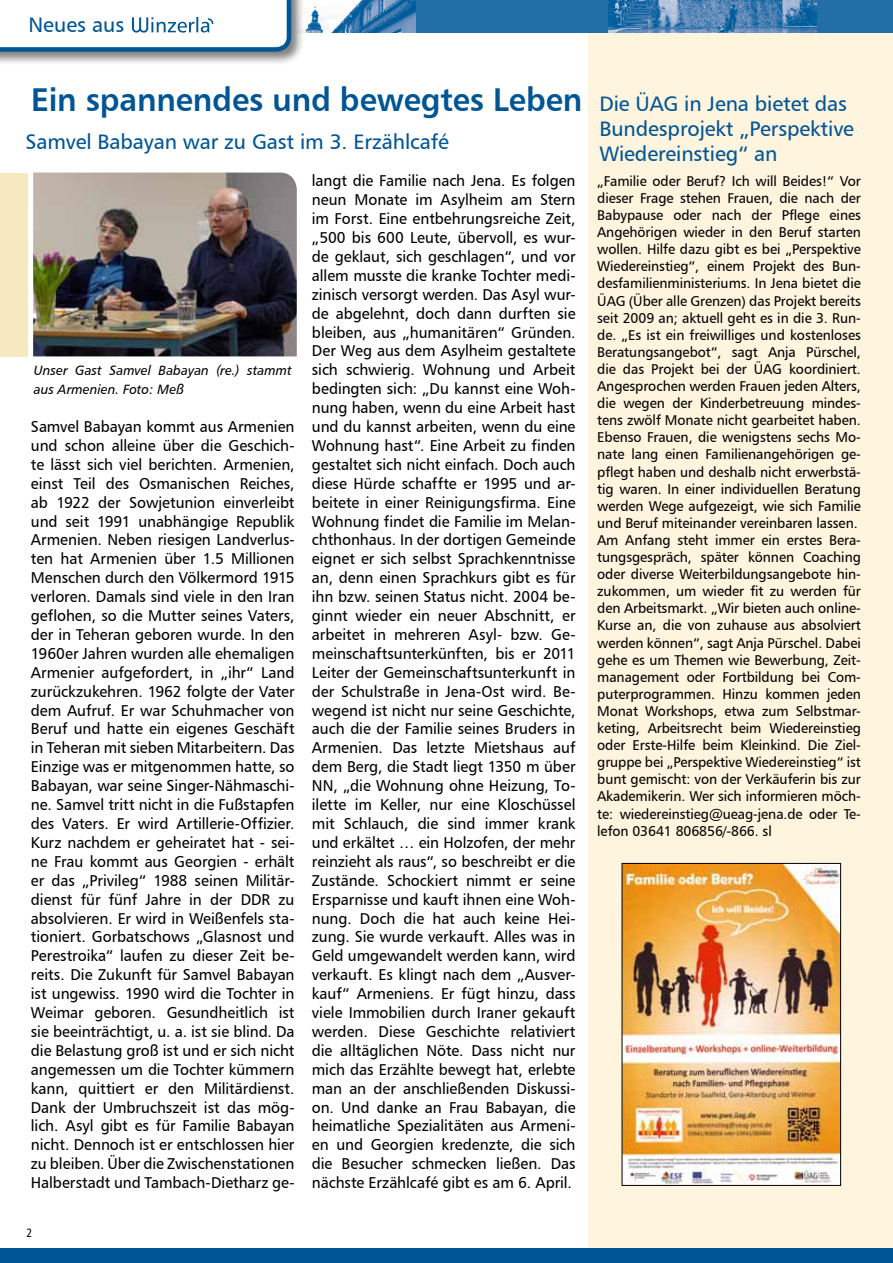
<style>
.page{position:relative;width:893px;height:1263px;background:#fff}
.page>*{position:absolute;margin:0;border:0;box-sizing:border-box;transform-origin:0 0}
.t1{font:33px "Humanist 777 BT Bold B";letter-spacing:-.005em;color:#005595;scale:.95 1}
.t2{font:21px/25.2px "Humanist 777 BT Roman B";letter-spacing:-.005em;color:#005595}
.t3{font:15.75px/18.9px "Humanist 777 BT Roman B";letter-spacing:-.005em;color:#000;text-align:justify}
.t4{font:14.25px/17.1px "Humanist 777 BT Roman B";letter-spacing:-.005em;color:#000}
.t5{font:13.5px/18.9px "Humanist 777 BT Italic B";letter-spacing:.005em;color:#000}
.t6{font:12px "Humanist 777 BT Roman Condensed B";color:#000}
</style>
<div class="page">
<div style="left:589px;top:33px;width:304px;height:1216px;background:#fff4de"></div>
<div style="left:266px;top:0;width:627px;height:33px;background:#226ea7"></div>
<img style="left:305px;top:0;width:111px;height:33px">
<img style="left:609px;top:0;width:207px;height:33px">
<div style="left:0;top:0;width:305px;height:66px;background:#000;opacity:.5"></div>
<svg style="left:0;top:0;width:291px;height:52px"></svg>
<div style="left:0;top:1249px;width:893px;height:14px;background:#005595"></div>
<div style="left:0;top:173px;width:27px;height:183px;background:#f7e9bf"></div>
<img style="left:33px;top:173px;width:264px;height:183px">
<img style="left:624px;top:865px;width:215px;height:319px">
<div style="left:622px;top:863px;width:219px;height:323px;border:1px solid #000"></div>
<h2 class="t2" style="left:28px;top:12px;width:97px">Neues aus</h2>
<h1 class="t1" style="left:31px;top:78px;width:582px">Ein spannendes und bewegtes Leben</h1>
<h2 class="t2" style="left:26px;top:128px;width:425px">Samvel Babayan war zu Gast im 3. Erzählcafé</h2>
<p class="t5" style="left:34px;top:361px;width:259px">Unser Gast Samvel Babayan (re.) stammt aus Armenien. Foto: Meß</p>
<p class="t3" style="left:31px;top:417px;width:265px">Samvel Babayan kommt aus Armenien und schon alleine über die Geschich&shy;te lässt sich viel berichten. Armenien, einst Teil des Osmanischen Reiches, ab 1922 der Sowjetunion einverleibt und seit 1991 unabhängige Republik Armenien. Neben riesigen Landverlus&shy;ten hat Armenien über 1.5 Millionen Menschen durch den Völkermord 1915 verloren. Damals sind viele in den I ran geflohen, so die Mutter seines Vaters, der in Teheran geboren wurde. I n den 1960er Jahren wurden alle ehemaligen Armenier aufgefordert, in „ihr“ Land zurückzukehren. 1962 folgte der Vater dem Aufruf. Er war Schuhmacher von Beruf und hatte ein eigenes Geschäft in Teheran mit sieben Mitarbeitern. Das Einzige was er mitgenommen hatte, so Babayan, war seine Singer-Nähmaschi&shy;ne. Samvel tritt nicht in die Fußstapfen des Vaters. Er wird Artillerie-Offizier.<br>Kurz nachdem er geheiratet hat - sei&shy;ne Frau kommt aus Georgien - erhält er das „Privileg“ 1988 seinen Militär&shy;dienst für fünf Jahre in der DDR zu absolvieren. Er wird in Weißenfels sta&shy;tioniert. Gorbatschows „Glasnost und Perestroika“ laufen zu dieser Zeit be&shy;reits. Die Zukunft für Samvel Babayan ist ungewiss. 1990 wird die Tochter in Weimar geboren. Gesundheitlich ist sie beeinträchtigt, u. a. ist sie blind. Da die Belastung groß ist und er sich nicht angemessen um die Tochter kümmern kann, quittiert er den Militärdienst.<br>Dank der U mbruchszeit ist das mög&shy;lich. Asyl gibt es für Familie Babayan nicht. Dennoch ist er entschlossen hier zu bleiben. Über die Zwischenstationen Halberstadt und Tambach-Dietharz ge-</p>
<p class="t6" style="left:27px;top:1226px;width:7px">2</p>
<p class="t3" style="left:312px;top:171px;width:265px">langt die Familie nach Jena. Es folgen neun Monate im Asylheim am Stern im Forst. Eine entbehrungsreiche Zeit, „500 bis 600 Leute, übervoll, es wur&shy;de geklaut, sich geschlagen“, und vor allem musste die kranke Tochter medi&shy;zinisch versorgt werden. Das Asyl wur&shy;de abgelehnt, doch dann durften sie bleiben, aus „humanitären“ Gründen.<br>Der Weg aus dem Asylheim gestaltete sich schwierig. Wohnung und Arbeit bedingten sich: „Du kannst eine Woh&shy;nung haben, wenn du eine Arbeit hast und du kannst arbeiten, wenn du eine Wohnung hast“. Eine Arbeit zu finden gestaltet sich nicht einfach. Doch auch diese Hürde schaffte er 1995 und ar&shy;beitete in einer Reinigungsfirma. Eine Wohnung findet die Familie im Melan&shy;chthonhaus. I n der dortigen Gemeinde eignet er sich selbst Sprachkenntnisse an, denn einen Sprachkurs gibt es für ihn bzw. seinen Status nicht. 2004 be&shy;ginnt wieder ein neuer Abschnitt, er arbeitet in mehreren Asyl- bzw. Ge&shy;meinschaftsunterkünften, bis er 2011<br>Leiter der Gemeinschaftsunterkunft in der Schulstraße in Jena-Ost wird. Be&shy;wegend ist nicht nur seine Geschichte, auch die der Familie seines Bruders in Armenien. Das letzte Mietshaus auf dem Berg, die Stadt liegt 1350 m über NN, „die Wohnung ohne Heizung, To&shy;ilette im Keller, nur eine Kloschüssel mit Schlauch, die sind immer krank und erkältet … ein Holzofen, der mehr reinzieht als raus“, so beschreibt er die Zustände. Schockiert nimmt er seine Ersparnisse und kauft ihnen eine Woh&shy;nung. Doch die hat auch keine Hei&shy;zung. Sie wurde verkauft. Alles was in Geld umgewandelt werden kann, wird verkauft. Es klingt nach dem „Ausver&shy;kauf“ Armeniens. Er fügt hinzu, dass viele I mmobilien durch I raner gekauft werden. Diese Geschichte relativiert die alltäglichen Nöte. Dass nicht nur mich das Erzählte bewegt hat, erlebte man an der anschließenden Diskussi&shy;on. U nd danke an Frau Babayan, die heimatliche Spezialitäten aus Armeni&shy;en und Georgien kredenzte, die sich die Besucher schmecken ließen. Das nächste Erzählcafé gibt es am 6. April.</p>
<h2 class="t2" style="left:599px;top:90px;width:256px">Die ÜAG in Jena bietet das<br>Bundesprojekt „Perspektive<br>Wiedereinstieg“ an</h2>
<p class="t4" style="left:597px;top:172px;width:265px">„Familie oder Beruf? Ich will Beides!“ Vor dieser Frage stehen Frauen, die nach der Babypause oder nach der Pflege eines Angehörigen wieder in den Beruf starten wollen. Hilfe dazu gibt es bei „Perspektive Wiedereinstieg“, einem Projekt des Bun&shy;desfamilienministeriums. I n Jena bietet die ÜAG (Über alle Grenzen) das Projekt bereits seit 2009 an; aktuell geht es in die 3. Run&shy;de. „Es ist ein freiwilliges und kostenloses Beratungsangebot“, sagt Anja Pürschel, die das Projekt bei der ÜAG koordiniert.<br>Angesprochen werden Frauen jeden Alters, die wegen der Kinderbetreuung mindes&shy;tens zwölf Monate nicht gearbeitet haben.<br>Ebenso Frauen, die wenigstens sechs Mo&shy;nate lang einen Familienangehörigen ge&shy;pflegt haben und deshalb nicht erwerbstä&shy;tig waren. I n einer individuellen Beratung werden Wege aufgezeigt, wie sich Familie und Beruf miteinander vereinbaren lassen.<br>Am Anfang steht immer ein erstes Bera&shy;tungsgespräch, später können Coaching oder diverse Weiterbildungsangebote hin&shy;zukommen, um wieder fit zu werden für den Arbeitsmarkt. „Wir bieten auch online-Kurse an, die von zuhause aus absolviert werden können“, sagt Anja Pürschel. Dabei gehe es um Themen wie Bewerbung, Zeit&shy;management oder Fortbildung bei Com&shy;puterprogrammen. Hinzu kommen jeden Monat Workshops, etwa zum Selbstmar&shy;keting, Arbeitsrecht beim Wiedereinstieg oder Erste-Hilfe beim Kleinkind. Die Ziel&shy;gruppe bei „Perspektive Wiedereinstieg“ ist bunt gemischt: von der Verkäuferin bis zur Akademikerin. Wer sich informieren möch&shy;te: wiedereinstieg@ueag-jena.de oder Te&shy;lefon 03641 806856/-866. sl</p>
</div>
